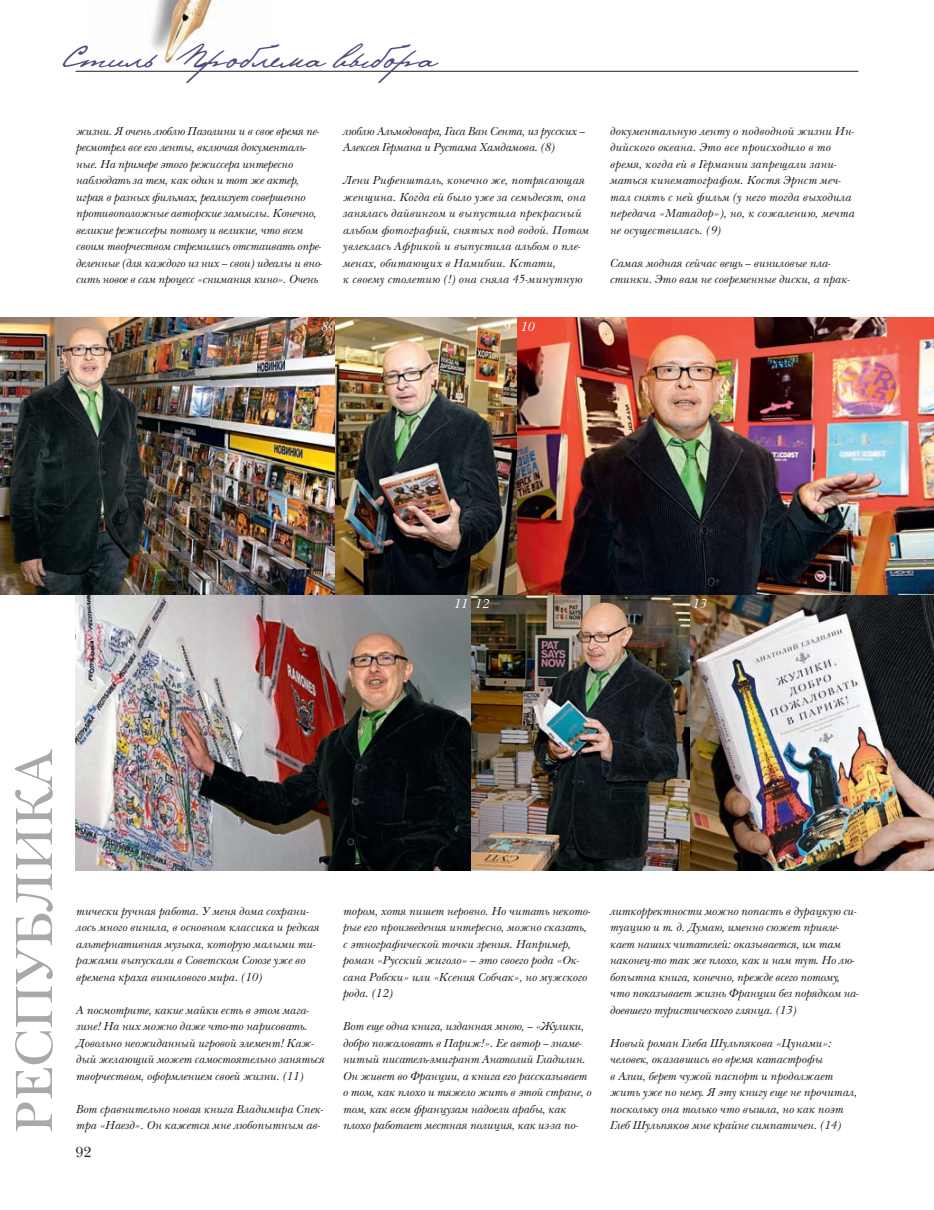
<style>
.page{position:relative;width:934px;height:1210px;background:#fff}
.page>*{position:absolute;margin:0;border:0;box-sizing:border-box;transform-origin:0 0}
.t1{font:54px "New Baskerville C";color:#a8a9ad}
.t2{font:33px "Pushkin";color:#51497c}
.t3{font:15px "New Baskerville C";color:#231f20}
.t4{font:italic 13.5px "New Baskerville C";color:#fff}
.t5{font:italic 12px/16.5px "New Baskerville C";color:#231f20}
</style>
<div class="page">
<img style="left:90px;top:0;width:179px;height:71px">
<hr style="left:76px;top:71px;width:782px;height:1px;background:#231f20">
<img style="left:76px;top:594px;width:395px;height:277px">
<img style="left:689px;top:594px;width:244px;height:277px">
<img style="left:471px;top:594px;width:218px;height:277px">
<img style="left:0;top:318px;width:335px;height:276px">
<img style="left:516px;top:318px;width:417px;height:276px">
<img style="left:335px;top:318px;width:181px;height:276px">
<h2 class="t2" style="left:63px;top:36px;width:378px">Стиль Проблема выбора</h2>
<p class="t5" style="left:76px;top:124px;width:248px">жизни. Я очень люблю Пазолини и в свое время пе&shy;ресмотрел все его ленты, включая документаль&shy;ные. На примере этого режиссера интересно наблюдать за тем, как один и тот же актер, играя в разных фильмах, реализует совершенно противоположные авторские замыслы. Конечно, великие режиссеры потому и великие, что всем своим творчеством стремились отстаивать опре&shy;деленные (для каждого из них — свои) идеалы и вно&shy;сить новое в сам процесс «снимания кино». Очень</p>
<p class="t5" style="left:342px;top:124px;width:243px">люблю Альмодовара, Гаса Ван Сента, из русских —<br>Алексея Германа и Рустама Хамдамова. (8)</p>
<p class="t5" style="left:342px;top:173px;width:247px">Лени Рифеншталь, конечно же, потрясающая женщина. Когда ей было уже за семьдесят, она занялась дайвингом и выпустила прекрасный альбом фотографий, снятых под водой. Потом увлеклась Африкой и выпустила альбом о пле&shy;менах, обитающих в Намибии. Кстати,<br>к своему столетию (!) она сняла 45-минутную</p>
<p class="t4" style="left:320px;top:322px;width:9px">8</p>
<p class="t4" style="left:502px;top:322px;width:33px">9 10</p>
<p class="t5" style="left:609px;top:124px;width:246px">документальную ленту о подводной жизни Ин&shy;дийского океана. Это все происходило в то время, когда ей в Германии запрещали зани&shy;маться кинематографом. Костя Эрнст меч&shy;тал снять с ней фильм (у него тогда выходила передача «Матадор»), но, к сожалению, мечта не осуществилась. (9)</p>
<p class="t5" style="left:609px;top:256px;width:242px">Самая модная сейчас вещь — виниловые пла&shy;стинки. Это вам не современные диски, а прак-</p>
<p class="t4" style="left:453px;top:598px;width:37px">11 12</p>
<p class="t4" style="left:691px;top:598px;width:16px">13</p>
<h1 class="t1" style="left:15px;top:1133px;width:384px;rotate:-90deg">РЕСПУБЛИКА</h1>
<p class="t5" style="left:76px;top:904px;width:245px">тически ручная работа. У меня дома сохрани&shy;лось много винила, в основном классика и редкая альтернативная музыка, которую малыми ти&shy;ражами выпускали в Советском Союзе уже во времена краха винилового мира. (10)</p>
<p class="t5" style="left:76px;top:1003px;width:250px">А посмотрите, какие майки есть в этом мага&shy;зине! На них можно даже что-то нарисовать.<br>Довольно неожиданный игровой элемент! Каж&shy;дый желающий может самостоятельно заняться творчеством, оформлением своей жизни. (11)</p>
<p class="t5" style="left:76px;top:1102px;width:249px">Вот сравнительно новая книга Владимира Спек&shy;тра «Наезд». Он кажется мне любопытным ав-</p>
<p class="t3" style="left:76px;top:1147px;width:17px">92</p>
<p class="t5" style="left:342px;top:904px;width:249px">тором, хотя пишет неровно. Но читать некото&shy;рые его произведения интересно, можно сказать, с этнографической точки зрения. Например, роман «Русский жиголо» — это своего рода «Ок&shy;сана Робски» или «Ксения Собчак», но мужского рода. (12)</p>
<p class="t5" style="left:342px;top:1020px;width:250px">Вот еще одна книга, изданная мною, — «Жулики, добро пожаловать в Париж!». Ее автор — знаме&shy;нитый писатель-эмигрант Анатолий Гладилин.<br>Он живет во Франции, а книга его рассказывает о том, как плохо и тяжело жить в этой стране, о том, как всем французам надоели арабы, как плохо работает местная полиция, как из-за по-</p>
<p class="t5" style="left:609px;top:904px;width:250px">литкорректности можно попасть в дурацкую си&shy;туацию и т. д. Думаю, именно сюжет привле&shy;кает наших читателей: оказывается, им там наконец-то так же плохо, как и нам тут. Но лю&shy;бопытна книга, конечно, прежде всего потому, что показывает жизнь Франции без порядком на&shy;доевшего туристического глянца. (13)</p>
<p class="t5" style="left:609px;top:1036px;width:248px">Новый роман Глеба Шульпякова «Цунами»: человек, оказавшись во время катастрофы<br>в Азии, берет чужой паспорт и продолжает жить уже по нему. Я эту книгу еще не прочитал, поскольку она только что вышла, но как поэт</p>
<p class="t5" style="left:609px;top:1119px;width:233px">Глеб Шульпяков мне крайне симпатичен. (14)</p>
</div>
